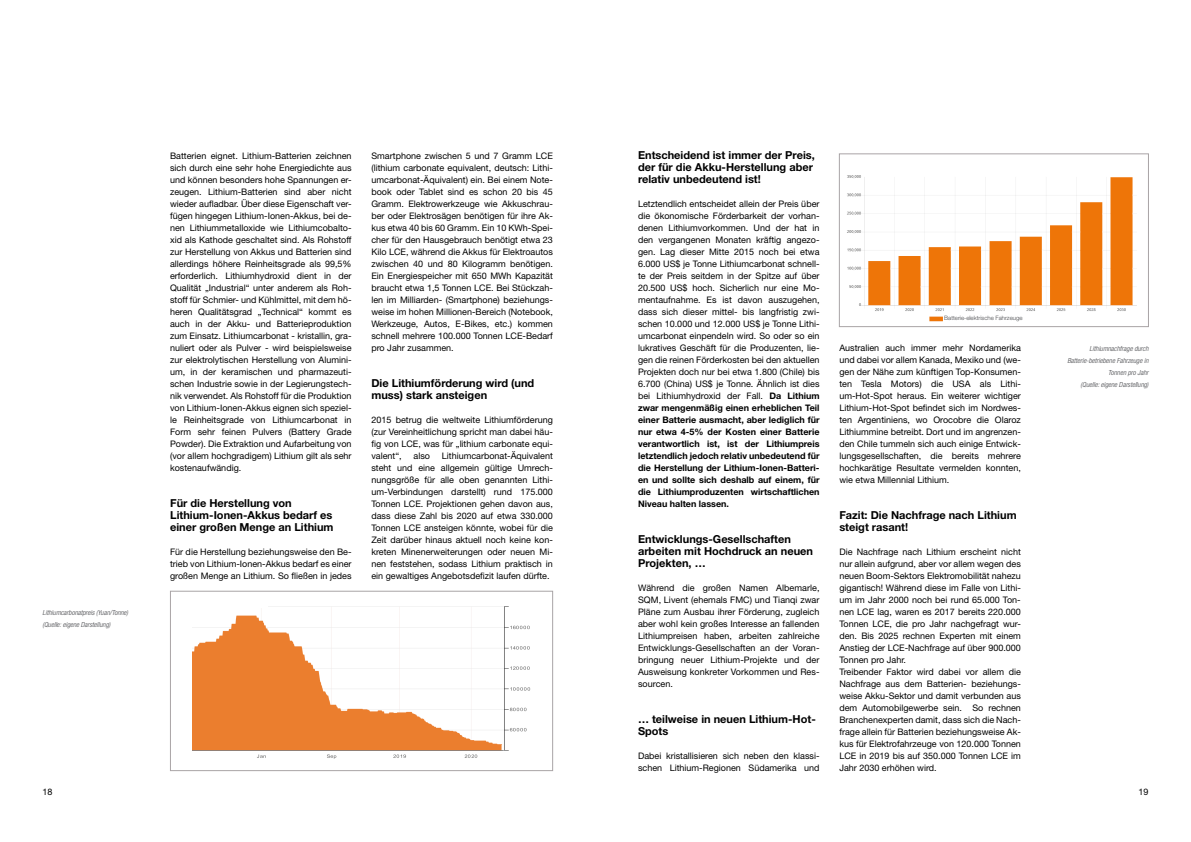
<style>
.page{position:relative;width:1191px;height:842px;background:#fff}
.page>*{position:absolute;margin:0;border:0;box-sizing:border-box;transform-origin:0 0}
.t1{font:700 11px/12px "Helvetica Neue";color:#000}
.t2{font:9px/12px "Helvetica Neue";color:#000;text-align:justify}
.t3{font:italic 300 condensed 7px/12px "Helvetica Neue";color:#424347}
.t4{font:300 6px "Helvetica Neue";color:#424347}
.s1{font-weight:700}
</style>
<div class="page">
<img style="left:192px;top:606px;width:339px;height:153px">
<div style="left:170px;top:591px;width:383px;height:180px;border:1px solid #a9a4a6"></div>
<img style="left:847px;top:175px;width:290px;height:147px">
<div style="left:839px;top:154px;width:309px;height:173px;border:1px solid #a9a4a6"></div>
<div style="left:944px;top:316px;width:123px;height:8px;background:#fff"></div>
<div style="left:180px;top:595px;width:87px;height:12px;background:#fff"></div>
<p class="t3" style="left:43px;top:606px;width:87px">Lithiumcarbonatpreis (Yuan/Tonne) (Quelle: eigene Darstellung)</p>
<p class="t2" style="left:170px;top:149px;width:183px">Batterien eignet. Lithium-Batterien zeichnen sich durch eine sehr hohe Energiedichte aus und können besonders hohe Spannungen er&shy;zeugen. Lithium-Batterien sind aber nicht wieder aufladbar. Über diese Eigenschaft ver&shy;fügen hingegen Lithium-Ionen-Akkus, bei de&shy;nen Lithiummetalloxide wie Lithiumcobalto&shy;xid als Kathode geschaltet sind. Als Rohstoff zur Herstellung von Akkus und Batterien sind allerdings höhere Reinheitsgrade als 99,5% erforderlich. Lithiumhydroxid dient in der Qualität „Industrial“ unter anderem als Roh&shy;stoff für Schmier- und Kühlmittel, mit dem hö&shy;heren Qualitätsgrad „Technical“ kommt es auch in der Akku- und Batterieproduktion zum Einsatz. Lithiumcarbonat - kristallin, gra&shy;nuliert oder als Pulver - wird beispielsweise zur elektrolytischen Herstellung von Alumini&shy;um, in der keramischen und pharmazeuti&shy;schen Industrie sowie in der Legierungstech&shy;nik verwendet. Als Rohstoff für die Produktion von Lithium-Ionen-Akkus eignen sich speziel&shy;le Reinheitsgrade von Lithiumcarbonat in Form sehr feinen Pulvers (Battery Grade Powder). Die Extraktion und Aufarbeitung von (vor allem hochgradigem) Lithium gilt als sehr kostenaufwändig.</p>
<p class="t1" style="left:170px;top:497px;width:165px">Für die Herstellung von<br>Lithium-Ionen-Akkus bedarf es einer großen Menge an Lithium</p>
<p class="t2" style="left:170px;top:545px;width:183px">Für die Herstellung beziehungsweise den Be&shy;trieb von Lithium-Ionen-Akkus bedarf es einer großen Menge an Lithium. So fließen in jedes</p>
<p class="t2" style="left:371px;top:149px;width:183px">Smartphone zwischen 5 und 7 Gramm LCE (lithium carbonate equivalent, deutsch: Lithi&shy;umcarbonat-Äquivalent) ein. Bei einem Note&shy;book oder Tablet sind es schon 20 bis 45<br>Gramm. Elektrowerkzeuge wie Akkuschrau&shy;ber oder Elektrosägen benötigen für ihre Ak&shy;kus etwa 40 bis 60 Gramm. Ein 10 KWh-Spei&shy;cher für den Hausgebrauch benötigt etwa 23<br>Kilo LCE, während die Akkus für Elektroautos zwischen 40 und 80 Kilogramm benötigen.<br>Ein Energiespeicher mit 650 MWh Kapazität braucht etwa 1,5 Tonnen LCE. Bei Stückzah&shy;len im Milliarden- (Smartphone) beziehungs&shy;weise im hohen Millionen-Bereich (Notebook, Werkzeuge, Autos, E-Bikes, etc.) kommen schnell mehrere 100.000 Tonnen LCE-Bedarf pro Jahr zusammen.</p>
<p class="t1" style="left:371px;top:377px;width:164px">Die Lithiumförderung wird (und muss) stark ansteigen</p>
<p class="t2" style="left:371px;top:413px;width:183px">2015 betrug die weltweite Lithiumförderung (zur Vereinheitlichung spricht man dabei häu&shy;fig von LCE, was für „lithium carbonate equi&shy;valent“,</p>
<p class="t2" style="left:371px;top:449px;width:183px;text-indent:70px">Lithiumcarbonat-Äquivalent steht und eine allgemein gültige Umrech&shy;nungsgröße für alle oben genannten Lithi&shy;um-Verbindungen darstellt) rund 175.000<br>Tonnen LCE. Projektionen gehen davon aus, dass diese Zahl bis 2020 auf etwa 330.000<br>Tonnen LCE ansteigen könnte, wobei für die Zeit darüber hinaus aktuell noch keine kon&shy;kreten Minenerweiterungen oder neuen Mi&shy;nen feststehen, sodass Lithium praktisch in ein gewaltiges Angebotsdefizit laufen dürfte.</p>
<p class="t2" style="left:413px;top:449px;width:18px">also</p>
<p class="t1" style="left:638px;top:149px;width:178px">Entscheidend ist immer der Preis, der für die Akku-Herstellung aber relativ unbedeutend ist!</p>
<p class="t2" style="left:638px;top:197px;width:183px">Letztendlich entscheidet allein der Preis über die ökonomische Förderbarkeit der vorhan&shy;denen Lithiumvorkommen. Und der hat in den vergangenen Monaten kräftig angezo&shy;gen. Lag dieser Mitte 2015 noch bei etwa 6.000 US$ je Tonne Lithiumcarbonat schnell&shy;te der Preis seitdem in der Spitze auf über 20.500 US$ hoch. Sicherlich nur eine Mo&shy;mentaufnahme. Es ist davon auszugehen, dass sich dieser mittel- bis langfristig zwi&shy;schen 10.000 und 12.000 US$ je Tonne Lithi&shy;umcarbonat einpendeln wird. So oder so ein lukratives Geschäft für die Produzenten, lie&shy;gen die reinen Förderkosten bei den aktuellen Projekten doch nur bei etwa 1.800 (Chile) bis 6.700 (China) US$ je Tonne. Ähnlich ist dies bei Lithiumhydroxid der Fall. <span class="s1">Da Lithium zwar mengenmäßig einen erheblichen Teil einer Batterie ausmacht, aber lediglich für nur etwa 4-5% der Kosten einer Batterie verantwortlich ist, ist der Lithiumpreis letztendlich jedoch relativ unbedeutend für die Herstellung der Lithium-Ionen-Batteri&shy;en und sollte sich deshalb auf einem, für die Lithiumproduzenten wirtschaftlichen Niveau halten lassen.</span></p>
<p class="t1" style="left:638px;top:533px;width:176px">Entwicklungs-Gesellschaften arbeiten mit Hochdruck an neuen<br>Projekten, …</p>
<p class="t2" style="left:638px;top:581px;width:183px">Während die großen Namen Albemarle, SQM, Livent (ehemals FMC) und Tianqi zwar Pläne zum Ausbau ihrer Förderung, zugleich aber wohl kein großes Interesse an fallenden Lithiumpreisen haben, arbeiten zahlreiche Entwicklungs-Gesellschaften an der Voran&shy;bringung neuer Lithium-Projekte und der Ausweisung konkreter Vorkommen und Res&shy;sourcen.</p>
<p class="t1" style="left:638px;top:713px;width:179px">… teilweise in neuen Lithium-Hot-<br>Spots</p>
<p class="t2" style="left:638px;top:749px;width:183px">Dabei kristallisieren sich neben den klassi&shy;schen Lithium-Regionen Südamerika und</p>
<p class="t4" style="left:944px;top:314px;width:80px">Batterie-elektrische Fahrzeuge</p>
<p class="t2" style="left:839px;top:341px;width:183px">Australien auch immer mehr Nordamerika und dabei vor allem Kanada, Mexiko und (we&shy;gen der Nähe zum künftigen Top-Konsumen&shy;ten Tesla Motors) die USA als Lithi&shy;um-Hot-Spot heraus. Ein weiterer wichtiger Lithium-Hot-Spot befindet sich im Nordwes&shy;ten Argentiniens, wo Orocobre die Olaroz Lithiummine betreibt. Dort und im angrenzen&shy;den Chile tummeln sich auch einige Entwick&shy;lungsgesellschaften, die bereits mehrere hochkarätige Resultate vermelden konnten, wie etwa Millennial Lithium.</p>
<p class="t1" style="left:839px;top:509px;width:179px">Fazit: Die Nachfrage nach Lithium steigt rasant!</p>
<p class="t2" style="left:839px;top:545px;width:183px;text-align:left">Die Nachfrage nach Lithium erscheint nicht nur allein aufgrund, aber vor allem wegen des neuen Boom-Sektors Elektromobilität nahezu gigantisch! Während diese im Falle von Lithi&shy;um im Jahr 2000 noch bei rund 65.000 Ton&shy;nen LCE lag, waren es 2017 bereits 220.000<br>Tonnen LCE, die pro Jahr nachgefragt wur&shy;den. Bis 2025 rechnen Experten mit einem Anstieg der LCE-Nachfrage auf über 900.000<br>Tonnen pro Jahr.<br>Treibender Faktor wird dabei vor allem die Nachfrage aus dem Batterien- beziehungs&shy;weise Akku-Sektor und damit verbunden aus dem Automobilgewerbe sein. So rechnen Branchenexperten damit, dass sich die Nach&shy;frage allein für Batterien beziehungsweise Ak&shy;kus für Elektrofahrzeuge von 120.000 Tonnen LCE in 2019 bis auf 350.000 Tonnen LCE im Jahr 2030 erhöhen wird.</p>
<p class="t3" style="left:1067px;top:342px;width:83px;text-align:right">Lithiumnachfrage durch<br>Batterie-betriebene Fahrzeuge in<br>Tonnen pro Jahr<br>(Quelle: eigene Darstellung)</p>
<p class="t2" style="left:43px;top:785px;width:12px">18</p>
<p class="t2" style="left:1138px;top:785px;width:12px">19</p>
</div>
